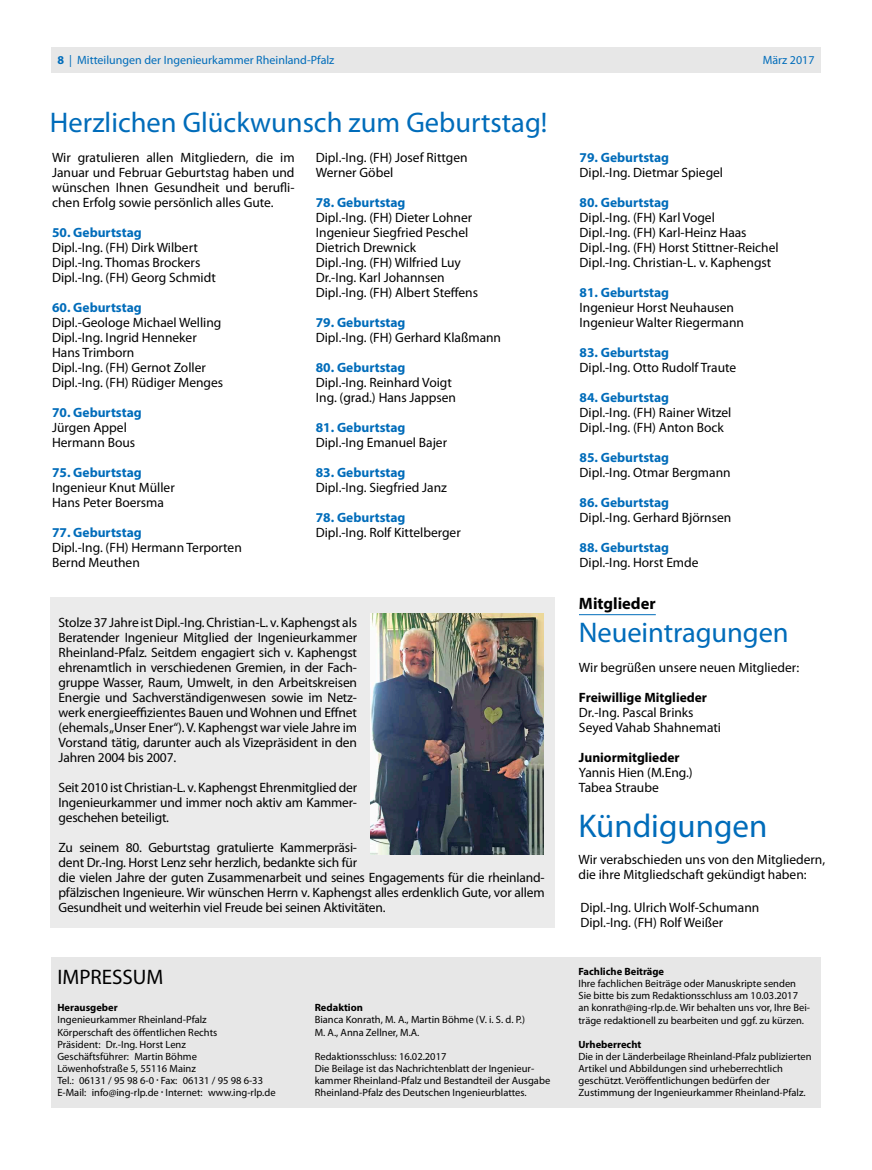
<style>
.page{position:relative;width:872px;height:1170px;background:#fff}
.page>*{position:absolute;margin:0;border:0;box-sizing:border-box;transform-origin:0 0}
.t1{font:33px "Myriad Pro";color:#006cba}
.t2{font:28.5px "Myriad Pro";color:#006cba}
.t3{font:21px "Myriad Pro";color:#000}
.t4{font:700 16.5px "Myriad Pro";color:#000}
.t5{font:13.5px/15px "Myriad Pro";color:#000}
.t6{font:700 13.5px "Myriad Pro";color:#006cba}
.t7{font:700 13.5px "Myriad Pro";color:#000}
.t8{font:12px "Myriad Pro";color:#006cba}
.t9{font:10.5px/12px "Myriad Pro";color:#000}
.t10{font:700 10.5px "Myriad Pro";color:#000}
.s1{font-weight:700}
.s2{font-size:7.5px}
</style>
<div class="page">
<div style="left:51px;top:47px;width:770px;height:25px;background:#e7e7e7"></div>
<hr style="left:579px;top:614px;width:77px;height:1px;background:#006cba">
<div style="left:50px;top:597px;width:504px;height:330px;background:#ebebeb"></div>
<img style="left:370px;top:613px;width:173px;height:241px">
<div style="left:51px;top:957px;width:770px;height:150px;background:#e7e7e7"></div>
<p class="t8" style="left:57px;top:53px;width:278px"><span class="s1">8</span> | Mitteilungen der Ingenieurkammer Rheinland-Pfalz</p>
<p class="t8" style="left:762px;top:53px;width:53px">März 2017</p>
<h2 class="t2" style="left:50px;top:104px;width:499px">Herzlichen Glückwunsch zum Geburtstag!</h2>
<p class="t5" style="left:52px;top:149px;width:244px;text-align:justify">Wir gratulieren allen Mitgliedern, die im Januar und Februar Geburtstag haben und wünschen Ihnen Gesundheit und berufli&shy;chen Erfolg sowie persönlich alles Gute.</p>
<p class="t6" style="left:52px;top:223px;width:91px">50. Geburtstag</p>
<p class="t5" style="left:52px;top:239px;width:165px">Dipl.-Ing. (FH) Dirk Wilbert<br>Dipl.-Ing. Thomas Brockers<br>Dipl.-Ing. (FH) Georg Schmidt</p>
<p class="t6" style="left:52px;top:298px;width:91px">60. Geburtstag</p>
<p class="t5" style="left:52px;top:314px;width:173px">Dipl.-Geologe Michael Welling<br>Dipl.-Ing. Ingrid Henneker<br>Hans Trimborn<br>Dipl.-Ing. (FH) Gernot Zoller<br>Dipl.-Ing. (FH) Rüdiger Menges</p>
<p class="t6" style="left:52px;top:403px;width:91px">70. Geburtstag</p>
<p class="t5" style="left:52px;top:419px;width:85px">Jürgen Appel<br>Hermann Bous</p>
<p class="t6" style="left:52px;top:463px;width:91px">75. Geburtstag</p>
<p class="t5" style="left:52px;top:479px;width:124px">Ingenieur Knut Müller<br>Hans Peter Boersma</p>
<p class="t6" style="left:52px;top:523px;width:91px">77. Geburtstag</p>
<p class="t5" style="left:52px;top:539px;width:191px">Dipl.-Ing. (FH) Hermann Terporten<br>Bernd Meuthen</p>
<p class="t5" style="left:316px;top:149px;width:153px">Dipl.-Ing. (FH) Josef Rittgen<br>Werner Göbel</p>
<p class="t6" style="left:316px;top:193px;width:91px">78. Geburtstag</p>
<p class="t5" style="left:316px;top:209px;width:164px">Dipl.-Ing. (FH) Dieter Lohner<br>Ingenieur Siegfried Peschel<br>Dietrich Drewnick<br>Dipl.-Ing. (FH) Wilfried Luy<br>Dr.-Ing. Karl Johannsen<br>Dipl.-Ing. (FH) Albert Steffens</p>
<p class="t6" style="left:316px;top:313px;width:91px">79. Geburtstag</p>
<p class="t5" style="left:316px;top:329px;width:187px">Dipl.-Ing. (FH) Gerhard Klaßmann</p>
<p class="t6" style="left:316px;top:358px;width:91px">80. Geburtstag</p>
<p class="t5" style="left:316px;top:374px;width:142px">Dipl.-Ing. Reinhard Voigt<br>Ing. (grad.) Hans Jappsen</p>
<p class="t6" style="left:316px;top:418px;width:91px">81. Geburtstag</p>
<p class="t5" style="left:316px;top:434px;width:133px">Dipl.-Ing Emanuel Bajer</p>
<p class="t6" style="left:316px;top:463px;width:91px">83. Geburtstag</p>
<p class="t5" style="left:316px;top:479px;width:133px">Dipl.-Ing. Siegfried Janz</p>
<p class="t6" style="left:316px;top:508px;width:91px">78. Geburtstag</p>
<p class="t5" style="left:316px;top:524px;width:146px">Dipl.-Ing. Rolf Kittelberger</p>
<p class="t5" style="left:58px;top:614px;width:300px;text-align:justify">Stolze 37 Jahre ist Dipl.-Ing. Christian-L. v. Kaphengst als Beratender Ingenieur Mitglied der Ingenieurkammer Rheinland-Pfalz. Seitdem engagiert sich v. Kaphengst ehrenamtlich in verschiedenen Gremien, in der Fach&shy;gruppe Wasser, Raum, Umwelt, in den Arbeitskreisen Energie und Sachverständigenwesen sowie im Netz&shy;werk energieeffizientes Bauen und Wohnen und Effnet (ehemals „Unser Ener“). V. Kaphengst war viele Jahre im Vorstand tätig, darunter auch als Vizepräsident in den Jahren 2004 bis 2007.</p>
<p class="t5" style="left:58px;top:779px;width:300px;text-align:justify">Seit 2010 ist Christian-L. v. Kaphengst Ehrenmitglied der Ingenieurkammer und immer noch aktiv am Kammer&shy;geschehen beteiligt.</p>
<p class="t5" style="left:58px;top:839px;width:488px">Zu seinem 80. Geburtstag gratulierte Kammerpräsi-<br>dent Dr.-Ing. Horst Lenz sehr herzlich, bedankte sich für<br>die vielen Jahre der guten Zusammenarbeit und seines Engagements für die rheinland&shy;pfälzischen Ingenieure. Wir wünschen Herrn v. Kaphengst alles erdenklich Gute, vor allem Gesundheit und weiterhin viel Freude bei seinen Aktivitäten.</p>
<h3 class="t3" style="left:57px;top:964px;width:107px">IMPRESSUM</h3>
<p class="t10" style="left:57px;top:1000px;width:62px">Herausgeber</p>
<p class="t9" style="left:57px;top:1013px;width:220px">Ingenieurkammer Rheinland-Pfalz<br>Körperschaft des öffentlichen Rechts<br>Präsident: Dr.-Ing. Horst Lenz<br>Geschäftsführer: Martin Böhme<br>Löwenhofstraße 5, 55116 Mainz<br>Tel.: 06131 / 95 98 6-0 <span class="s2">•</span> Fax: 06131 / 95 98 6-33<br>E-Mail: info@ing-rlp.de <span class="s2">•</span> Internet: www.ing-rlp.de</p>
<p class="t10" style="left:315px;top:1000px;width:50px">Redaktion</p>
<p class="t9" style="left:315px;top:1013px;width:212px">Bianca Konrath, M. A., Martin Böhme (V. i. S. d. P.)<br>M. A., Anna Zellner, M.A.</p>
<p class="t9" style="left:315px;top:1049px;width:237px">Redaktionsschluss: 16.02.2017<br>Die Beilage ist das Nachrichtenblatt der Ingenieur&shy;kammer Rheinland-Pfalz und Bestandteil der Ausgabe Rheinland-Pfalz des Deutschen Ingenieurblattes.</p>
<p class="t6" style="left:579px;top:148px;width:91px">79. Geburtstag</p>
<p class="t5" style="left:579px;top:164px;width:145px">Dipl.-Ing. Dietmar Spiegel</p>
<p class="t6" style="left:579px;top:193px;width:91px">80. Geburtstag</p>
<p class="t5" style="left:579px;top:209px;width:201px">Dipl.-Ing. (FH) Karl Vogel<br>Dipl.-Ing. (FH) Karl-Heinz Haas Dipl.-Ing. (FH) Horst Stittner-Reichel Dipl.-Ing. Christian-L. v. Kaphengst</p>
<p class="t6" style="left:579px;top:283px;width:91px">81. Geburtstag</p>
<p class="t5" style="left:579px;top:299px;width:166px">Ingenieur Horst Neuhausen<br>Ingenieur Walter Riegermann</p>
<p class="t6" style="left:579px;top:343px;width:91px">83. Geburtstag</p>
<p class="t5" style="left:579px;top:359px;width:158px">Dipl.-Ing. Otto Rudolf Traute</p>
<p class="t6" style="left:579px;top:388px;width:91px">84. Geburtstag</p>
<p class="t5" style="left:579px;top:404px;width:153px">Dipl.-Ing. (FH) Rainer Witzel<br>Dipl.-Ing. (FH) Anton Bock</p>
<p class="t6" style="left:579px;top:448px;width:91px">85. Geburtstag</p>
<p class="t5" style="left:579px;top:464px;width:153px">Dipl.-Ing. Otmar Bergmann</p>
<p class="t6" style="left:579px;top:493px;width:91px">86. Geburtstag</p>
<p class="t5" style="left:579px;top:509px;width:153px">Dipl.-Ing. Gerhard Björnsen</p>
<p class="t6" style="left:579px;top:538px;width:91px">88. Geburtstag</p>
<p class="t5" style="left:579px;top:554px;width:120px">Dipl.-Ing. Horst Emde</p>
<p class="t4" style="left:579px;top:593px;width:78px">Mitglieder</p>
<h2 class="t2" style="left:579px;top:614px;width:211px">Neueintragungen</h2>
<p class="t5" style="left:579px;top:659px;width:222px">Wir begrüßen unsere neuen Mitglieder:</p>
<p class="t7" style="left:579px;top:688px;width:130px">Freiwillige Mitglieder</p>
<p class="t5" style="left:579px;top:704px;width:144px">Dr.-Ing. Pascal Brinks<br>Seyed Vahab Shahnemati</p>
<p class="t7" style="left:579px;top:748px;width:102px">Juniormitglieder</p>
<p class="t5" style="left:579px;top:764px;width:115px">Yannis Hien (M.Eng.)<br>Tabea Straube</p>
<h1 class="t1" style="left:578px;top:805px;width:190px">Kündigungen</h1>
<p class="t5" style="left:578px;top:851px;width:248px">Wir verabschieden uns von den Mitgliedern, die ihre Mitgliedschaft gekündigt haben:</p>
<p class="t5" style="left:580px;top:899px;width:180px">Dipl.-Ing. Ulrich Wolf-Schumann<br>Dipl.-Ing. (FH) Rolf Weißer</p>
<p class="t10" style="left:578px;top:964px;width:87px">Fachliche Beiträge</p>
<p class="t9" style="left:578px;top:977px;width:233px">Ihre fachlichen Beiträge oder Manuskripte senden Sie bitte bis zum Redaktionsschluss am 10.03.2017 an konrath@ing-rlp.de. Wir behalten uns vor, Ihre Bei&shy;träge redaktionell zu bearbeiten und ggf. zu kürzen.</p>
<p class="t10" style="left:578px;top:1037px;width:64px">Urheberrecht</p>
<p class="t9" style="left:578px;top:1049px;width:234px">Die in der Länderbeilage Rheinland-Pfalz publizierten Artikel und Abbildungen sind urheberrechtlich geschützt. Veröffentlichungen bedürfen der Zustimmung der Ingenieurkammer Rheinland-Pfalz.</p>
</div>
